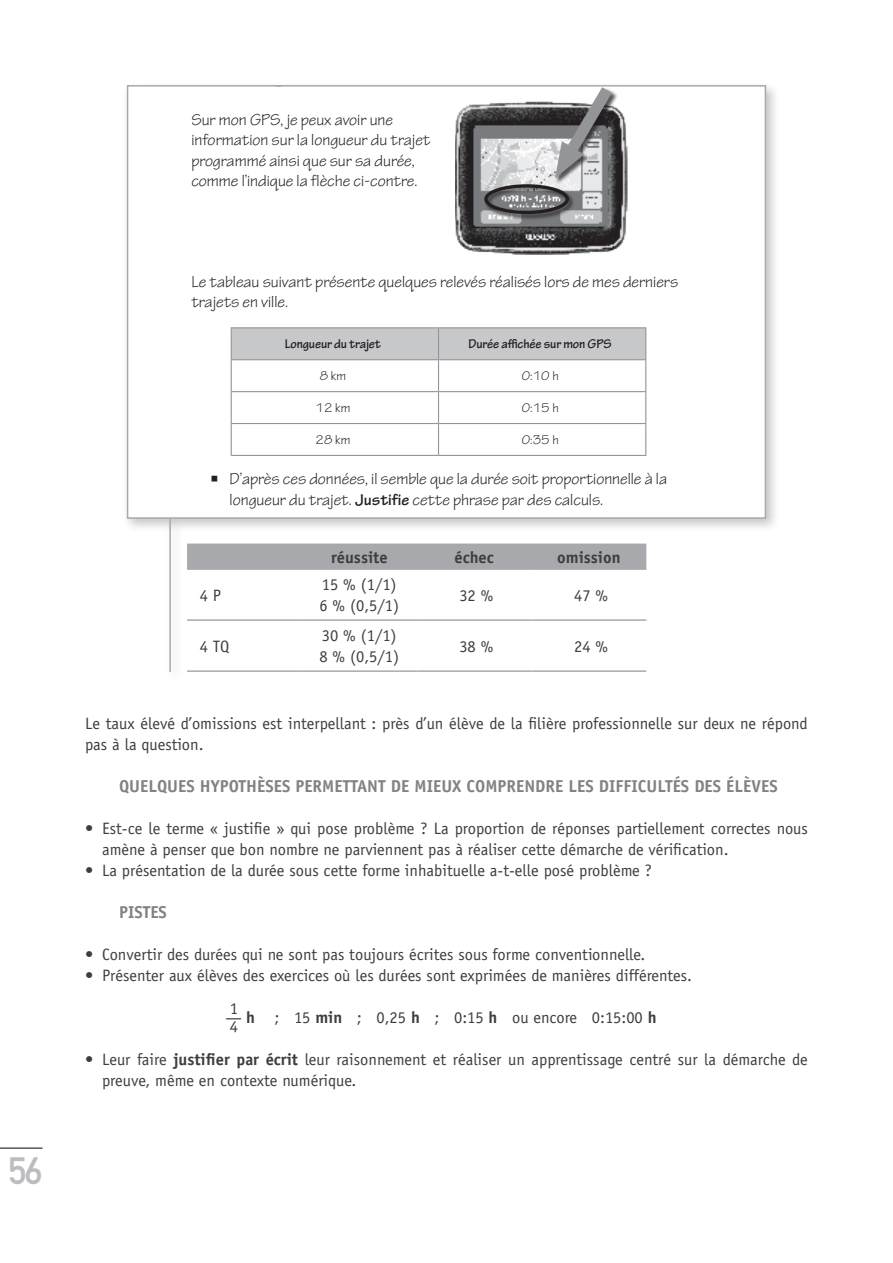
<style>
.page{position:relative;width:893px;height:1263px;background:#fff}
.page>*{position:absolute;margin:0;border:0;box-sizing:border-box;transform-origin:0 0}
.t1{font:37.5px "DIN Mittelschrift";color:#bcbdc0}
.t2{font:700 17.25px "Officina Sans";color:#808285}
.t3{font:16.8px/20.2px "Tekton Pro";color:#231f20}
.t4{font:16.5px/21px "Officina Sans";color:#3e3e3f}
.t5{font:16.5px "Officina Sans";color:#3e3e3f;scale:2 1}
.t6{font:700 16.5px "Officina Sans";color:#3e3e3f}
.t7{font:700 13.5px "Tekton Pro";letter-spacing:-.01em;color:#231f20}
.t8{font:13.5px "Tekton Pro";color:#231f20}
.s1{font-weight:700}
</style>
<div class="page">
<hr style="left:0;top:1147px;width:43px;height:2px;background:#57585a">
<div style="left:122px;top:80px;width:657px;height:452px;background:#231f20;opacity:.25"></div>
<div style="left:128px;top:86px;width:637px;height:432px;background:#fff"></div>
<div style="left:232px;top:328px;width:413px;height:31px;background:#c7c8ca"></div>
<hr style="left:231px;top:327px;width:207px;height:1px;background:#939598">
<hr style="left:231px;top:328px;width:1px;height:31px;background:#939598">
<hr style="left:438px;top:327px;width:208px;height:1px;background:#939598">
<hr style="left:438px;top:328px;width:1px;height:31px;background:#939598">
<hr style="left:645px;top:328px;width:1px;height:31px;background:#939598">
<hr style="left:231px;top:359px;width:207px;height:1px;background:#939598">
<hr style="left:231px;top:360px;width:1px;height:31px;background:#939598">
<hr style="left:438px;top:359px;width:208px;height:1px;background:#939598">
<hr style="left:438px;top:360px;width:1px;height:31px;background:#939598">
<hr style="left:645px;top:360px;width:1px;height:31px;background:#939598">
<hr style="left:231px;top:391px;width:207px;height:1px;background:#939598">
<hr style="left:231px;top:392px;width:1px;height:31px;background:#939598">
<hr style="left:438px;top:391px;width:208px;height:1px;background:#939598">
<hr style="left:438px;top:392px;width:1px;height:31px;background:#939598">
<hr style="left:645px;top:392px;width:1px;height:31px;background:#939598">
<hr style="left:231px;top:423px;width:207px;height:1px;background:#939598">
<hr style="left:231px;top:424px;width:1px;height:31px;background:#939598">
<hr style="left:438px;top:423px;width:208px;height:1px;background:#939598">
<hr style="left:438px;top:424px;width:1px;height:31px;background:#939598">
<hr style="left:645px;top:424px;width:1px;height:31px;background:#939598">
<hr style="left:231px;top:455px;width:207px;height:1px;background:#939598">
<hr style="left:438px;top:455px;width:208px;height:1px;background:#939598">
<img style="left:455px;top:101px;width:173px;height:154px">
<div style="left:484px;top:184px;width:91px;height:37px;background:#231f20;opacity:.75"></div>
<div style="left:484px;top:184px;width:85px;height:30px;border:3px solid #231f20;border-radius:50%"></div>
<div style="left:555px;top:87px;width:63px;height:98px;background:#231f20;opacity:.75"></div>
<svg style="left:550px;top:88px;width:69px;height:90px;background:#929293"></svg>
<div style="left:127px;top:85px;width:639px;height:434px;border:2px solid #a8a9ad"></div>
<div style="left:165px;top:515px;width:19px;height:169px;background:#231f20;opacity:.25"></div>
<hr style="left:169px;top:519px;width:2px;height:153px;background:#a8a9ad">
<div style="left:187px;top:544px;width:459px;height:24px;background:#a8a9ad"></div>
<hr style="left:187px;top:568px;width:115px;height:2px;background:#a8a9ad">
<hr style="left:302px;top:568px;width:115px;height:2px;background:#a8a9ad">
<hr style="left:417px;top:568px;width:114px;height:2px;background:#a8a9ad">
<hr style="left:531px;top:568px;width:115px;height:2px;background:#a8a9ad">
<hr style="left:187px;top:619px;width:115px;height:2px;background:#a8a9ad">
<hr style="left:302px;top:619px;width:115px;height:2px;background:#a8a9ad">
<hr style="left:417px;top:619px;width:114px;height:2px;background:#a8a9ad">
<hr style="left:531px;top:619px;width:115px;height:2px;background:#a8a9ad">
<hr style="left:187px;top:670px;width:115px;height:2px;background:#a8a9ad">
<hr style="left:302px;top:670px;width:115px;height:2px;background:#a8a9ad">
<hr style="left:417px;top:670px;width:114px;height:2px;background:#a8a9ad">
<hr style="left:531px;top:670px;width:115px;height:2px;background:#a8a9ad">
<svg style="left:207px;top:530px;width:15px;height:1px"></svg>
<h1 class="t1" style="left:8px;top:1148px;width:36px">56</h1>
<p class="t3" style="left:191px;top:105px;width:228px">programmé ainsi que sur sa durée, comme l’indique la flèche ci-contre.</p>
<p class="t3" style="left:191px;top:110px;width:241px">Sur mon GPS, je peux avoir une information sur la longueur du trajet programmé ainsi que sur sa durée, comme l’indique la flèche ci-contre.</p>
<p class="t3" style="left:191px;top:272px;width:488px">Le tableau suivant présente quelques relevés réalisés lors de mes derniers trajets en ville.</p>
<p class="t7" style="left:285px;top:336px;width:98px">Longueur du trajet</p>
<p class="t7" style="left:469px;top:336px;width:145px">Durée affichée sur mon GPS</p>
<p class="t8" style="left:320px;top:368px;width:28px">8 km</p>
<p class="t8" style="left:522px;top:368px;width:38px">0:10 h</p>
<p class="t8" style="left:315px;top:400px;width:36px">12 km</p>
<p class="t8" style="left:522px;top:400px;width:38px">0:15 h</p>
<p class="t8" style="left:315px;top:432px;width:36px">28 km</p>
<p class="t8" style="left:522px;top:432px;width:38px">0:35 h</p>
<p class="t3" style="left:230px;top:469px;width:439px;text-indent:-19px">○ D’après ces données, il semble que la durée soit proportionnelle à la longueur du trajet. <span class="s1">Justifie</span> cette phrase par des calculs.</p>
<p class="t4" style="left:200px;top:585px;width:23px">4 P</p>
<p class="t4" style="left:200px;top:636px;width:31px">4 TQ</p>
<p class="t6" style="left:331px;top:547px;width:58px">réussite</p>
<p class="t6" style="left:454px;top:547px;width:41px">échec</p>
<p class="t6" style="left:557px;top:547px;width:65px">omission</p>
<p class="t4" style="left:322px;top:574px;width:76px">15 % (1/1)</p>
<p class="t4" style="left:319px;top:595px;width:81px">6 % (0,5/1)</p>
<p class="t4" style="left:322px;top:625px;width:76px">30 % (1/1)</p>
<p class="t4" style="left:319px;top:646px;width:81px">8 % (0,5/1)</p>
<p class="t4" style="left:459px;top:585px;width:35px">32 %</p>
<p class="t4" style="left:574px;top:585px;width:35px">47 %</p>
<p class="t4" style="left:459px;top:636px;width:35px">38 %</p>
<p class="t4" style="left:574px;top:636px;width:35px">24 %</p>
<p class="t4" style="left:85px;top:713px;width:724px">Le taux élevé d’omissions est interpellant : près d’un élève de la filière professionnelle sur deux ne répond pas à la question.</p>
<p class="t2" style="left:119px;top:775px;width:660px">QUELQUES HYPOTHÈSES PERMETTANT DE MIEUX COMPRENDRE LES DIFFICULTÉS DES ÉLÈVES</p>
<p class="t4" style="left:102px;top:818px;width:707px;text-indent:-17px">• Est-ce le terme « justifie » qui pose problème ? La proportion de réponses partiellement correctes nous amène à penser que bon nombre ne parviennent pas à réaliser cette démarche de vérification.</p>
<p class="t4" style="left:85px;top:860px;width:568px">• La présentation de la durée sous cette forme inhabituelle a-t-elle posé problème ?</p>
<p class="t2" style="left:119px;top:901px;width:49px">PISTES</p>
<p class="t4" style="left:85px;top:944px;width:562px">• Convertir des durées qui ne sont pas toujours écrites sous forme conventionnelle.</p>
<p class="t4" style="left:85px;top:965px;width:608px">• Présenter aux élèves des exercices où les durées sont exprimées de manières différentes.</p>
<p class="t5" style="left:226px;top:1007px;width:217px">−<span class="s1">h</span> ; 15 <span class="s1">min</span> ; 0,25 <span class="s1">h</span> ; 0:15 <span class="s1">h</span> ou encore 0:15:00 <span class="s1">h</span></p>
<p class="t4" style="left:102px;top:1049px;width:707px;text-indent:-17px">• Leur faire <span class="s1">justifier par écrit</span> leur raisonnement et réaliser un apprentissage centré sur la démarche de preuve, même en contexte numérique.</p>
<p class="t4" style="left:230px;top:997px;width:10px">1</p>
<p class="t4" style="left:230px;top:1015px;width:10px">4</p>
</div>
